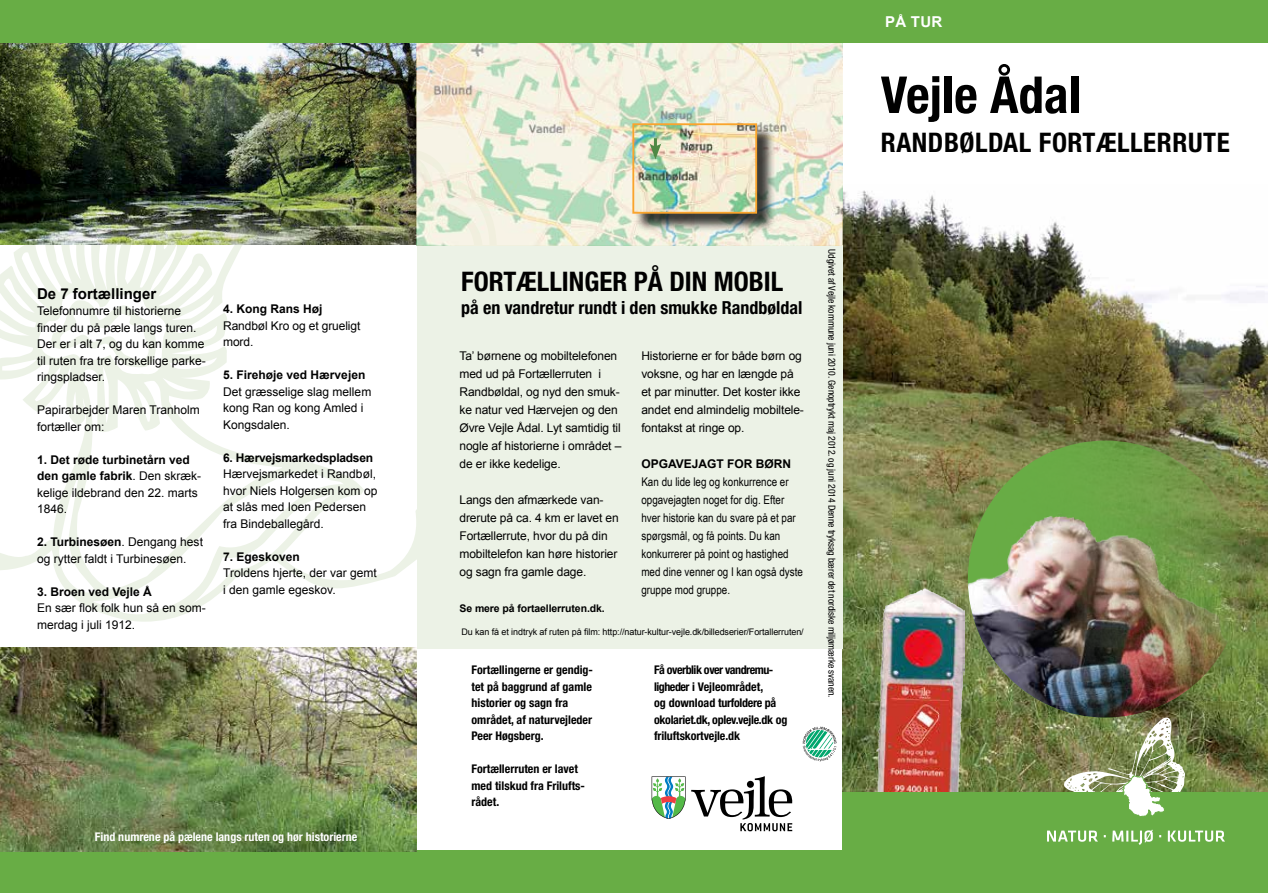
<style>
.page{position:relative;width:1268px;height:893px;background:#fff}
.page>*{position:absolute;margin:0;border:0;box-sizing:border-box;transform-origin:0 0}
.t1{font:700 condensed 51px "Helvetica Neue";color:#000}
.t2{font:700 condensed 27px "Helvetica Neue";letter-spacing:.02em;color:#000}
.t3{font:700 condensed 27px "Helvetica Neue";color:#000}
.t4{font:700 condensed 18px "Helvetica Neue";color:#000}
.t5{font:700 15px "Arial";color:#000}
.t6{font:700 15px "Arial";color:#fff}
.t7{font:12px/16.5px "Arial";letter-spacing:-.01em;color:#000}
.t8{font:12px/18px "Arial Narrow";color:#000}
.t9{font:700 condensed 12px/16.5px "Helvetica Neue";color:#000}
.t10{font:700 condensed 12px/16.5px "Helvetica Neue";letter-spacing:-.025em;color:#000}
.t11{font:700 12px "Arial";color:#000}
.t12{font:700 condensed 12px "Helvetica Neue";color:#fff}
.t13{font:700 12px "Arial";letter-spacing:-.02em;color:#000}
.t14{font:700 10.5px "Arial";letter-spacing:-.01em;color:#000}
.t15{font:condensed 9.75px "Helvetica Neue";letter-spacing:-.01em;color:#000}
.t16{font:9px "Arial";letter-spacing:-.01em;color:#000}
.s1{font-weight:700}
</style>
<div class="page">
<img style="left:842px;top:185px;width:425px;height:607px">
<img style="left:870px;top:578px;width:93px;height:214px">
<div style="left:842px;top:792px;width:425px;height:101px;background:#68ad45"></div>
<div style="left:0;top:850px;width:1267px;height:43px;background:#68ad45"></div>
<svg style="left:1046px;top:718px;width:178px;height:127px"></svg>
<svg style="left:0;top:244px;width:417px;height:378px"></svg>
<img style="left:0;top:647px;width:417px;height:204px">
<img style="left:0;top:43px;width:417px;height:201px">
<svg style="left:691px;top:776px;width:101px;height:55px"></svg>
<svg style="left:651px;top:776px;width:34px;height:43px"></svg>
<div style="left:417px;top:244px;width:425px;height:404px;background:#ecf2e6"></div>
<img style="left:417px;top:44px;width:425px;height:202px">
<div style="left:634px;top:126px;width:141px;height:106px;background:#000;opacity:.75"></div>
<img style="left:635px;top:126px;width:119px;height:85px">
<div style="left:632px;top:123px;width:125px;height:91px;border:2px solid #faa42c"></div>
<svg style="left:649px;top:138px;width:12px;height:21px"></svg>
<div style="left:0;top:0;width:1267px;height:43px;background:#68ad45"></div>
<svg style="left:967px;top:441px;width:275px;height:277px;background:#6ca346"></svg>
<img style="left:967px;top:491px;width:275px;height:227px">
<svg style="left:802px;top:727px;width:34px;height:35px"></svg>
<p class="t5" style="left:37px;top:284px;width:121px">De 7 fortællinger</p>
<p class="t7" style="left:37px;top:303px;width:170px">Telefonnumre til historierne finder du på pæle langs turen.<br>Der er i alt 7, og du kan komme til ruten fra tre forskellige parke&shy;ringspladser.</p>
<p class="t7" style="left:37px;top:402px;width:164px">Papirarbejder Maren Tranholm fortæller om:</p>
<p class="t7" style="left:37px;top:451px;width:166px"><span class="s1">1. Det røde turbinetårn ved den gamle fabrik</span>. Den skræk&shy;kelige ildebrand den 22. marts<br>1846.</p>
<p class="t7" style="left:37px;top:534px;width:167px"><span class="s1">2. Turbinesøen</span>. Dengang hest og rytter faldt i Turbinesøen.</p>
<p class="t11" style="left:37px;top:584px;width:116px">3. Broen ved Vejle Å</p>
<p class="t7" style="left:37px;top:600px;width:170px">En sær flok folk hun så en som&shy;merdag i juli 1912.</p>
<p class="t11" style="left:223px;top:301px;width:101px">4. Kong Rans Høj</p>
<p class="t7" style="left:223px;top:317px;width:139px">Randbøl Kro og et grueligt mord.</p>
<p class="t11" style="left:223px;top:367px;width:144px">5. Firehøje ved Hærvejen</p>
<p class="t7" style="left:223px;top:383px;width:150px">Det græsselige slag mellem kong Ran og kong Amled i<br>Kongsdalen.</p>
<p class="t13" style="left:223px;top:449px;width:151px">6. Hærvejsmarkedspladsen</p>
<p class="t7" style="left:223px;top:466px;width:156px">Hærvejsmarkedet i Randbøl, hvor Niels Holgersen kom op at slås med Ioen Pedersen fra Bindeballegård.</p>
<p class="t11" style="left:223px;top:548px;width:78px">7. Egeskoven</p>
<p class="t7" style="left:223px;top:565px;width:155px">Troldens hjerte, der var gemt i den gamle egeskov.</p>
<p class="t12" style="left:95px;top:829px;width:264px">Find numrene på pælene langs ruten og hør historierne</p>
<h2 class="t3" style="left:461px;top:265px;width:323px">FORTÆLLINGER PÅ DIN MOBIL</h2>
<h3 class="t4" style="left:461px;top:296px;width:342px">på en vandretur rundt i den smukke Randbøldal</h3>
<p class="t7" style="left:459px;top:347px;width:163px;line-height:18px">Ta’ børnene og mobiltelefonen med ud på Fortællerruten i<br>Randbøldal, og nyd den smuk&shy;ke natur ved Hærvejen og den<br>Øvre Vejle Ådal. Lyt samtidig til nogle af historierne i området – de er ikke kedelige.</p>
<p class="t7" style="left:459px;top:491px;width:161px;line-height:18px">Langs den afmærkede van&shy;drerute på ca. 4 km er lavet en<br>Fortællerrute, hvor du på din mobiltelefon kan høre historier og sagn fra gamle dage.</p>
<p class="t14" style="left:459px;top:601px;width:147px">Se mere på fortaellerruten.dk.</p>
<p class="t7" style="left:641px;top:347px;width:164px;line-height:18px">Historierne er for både børn og voksne, og har en længde på et par minutter. Det koster ikke andet end almindelig mobiltele&shy;fontakst at ringe op.</p>
<p class="t11" style="left:641px;top:456px;width:151px">OPGAVEJAGT FOR BØRN</p>
<p class="t8" style="left:641px;top:472px;width:163px">Kan du lide leg og konkurrence er opgavejagten noget for dig. Efter hver historie kan du svare på et par spørgsmål, og få points. Du kan konkurrerer på point og hastighed med dine venner og I kan også dyste gruppe mod gruppe.</p>
<p class="t16" style="left:461px;top:626px;width:344px">Du kan få et indtryk af ruten på film: http://natur-kultur-vejle.dk/billedserier/Fortallerruten/</p>
<p class="t9" style="left:471px;top:661px;width:123px">Fortællingerne er gendig&shy;tet på baggrund af gamle historier og sagn fra området, af naturvejleder<br>Peer Høgsberg.</p>
<p class="t9" style="left:471px;top:760px;width:115px">Fortællerruten er lavet med tilskud fra Frilufts&shy;rådet.</p>
<p class="t10" style="left:654px;top:661px;width:135px">Få overblik over vandremu&shy;ligheder i Vejleområdet,<br>og download turfoldere på okolariet.dk, oplev.vejle.dk og friluftskortvejle.dk</p>
<p class="t15" style="left:837px;top:249px;width:450px;rotate:90deg">Udgivet af Vejle kommune juni 2010. Genoptrykt maj 2012. og juni 2014 Denne tryksag bærer det nordiske miljømærke svanen.</p>
<p class="t6" style="left:884px;top:11px;width:59px">PÅ TUR</p>
<h1 class="t1" style="left:880px;top:64px;width:201px">Vejle Ådal</h1>
<h2 class="t2" style="left:880px;top:126px;width:350px">RANDBØLDAL FORTÆLLERRUTE</h2>
</div>
